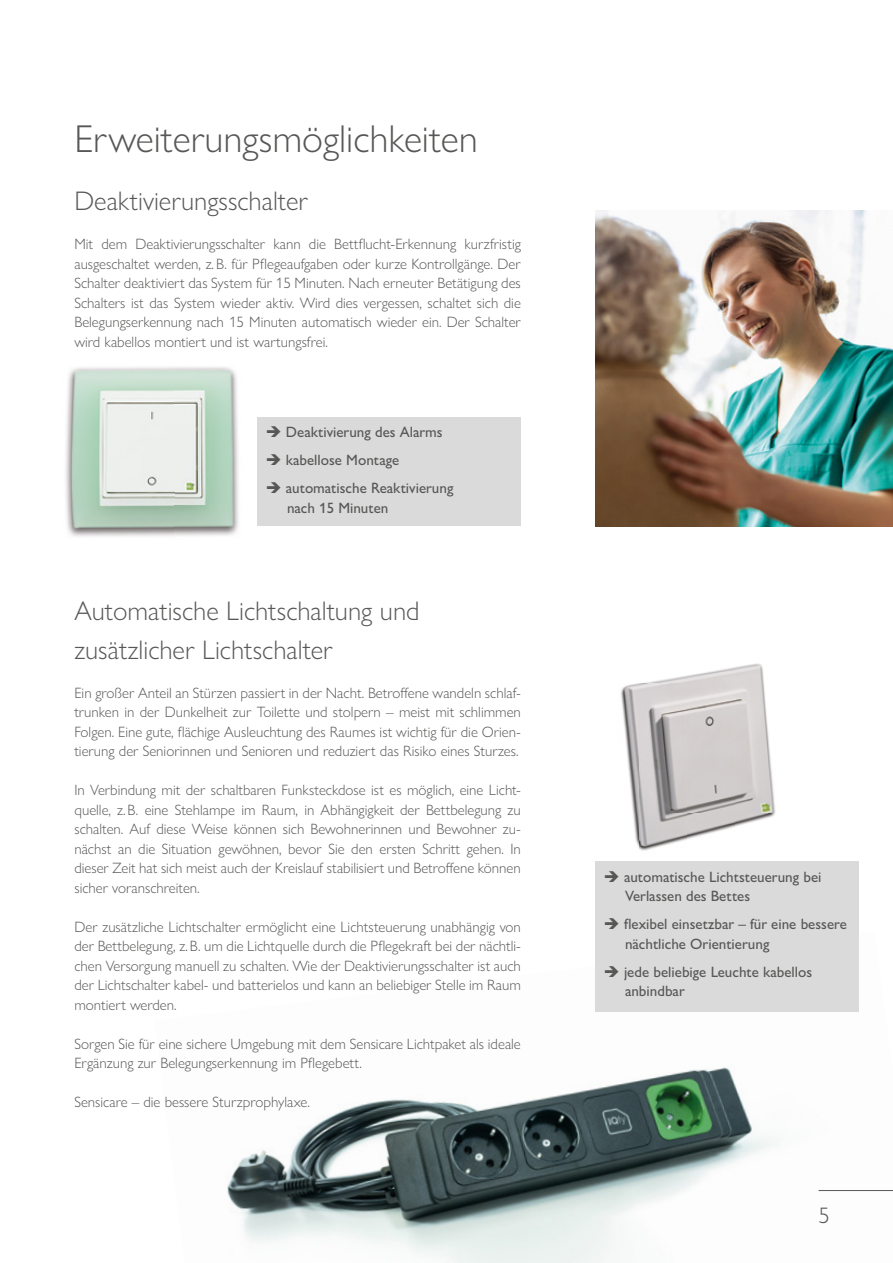
<style>
.page{position:relative;width:893px;height:1263px;background:#fff}
.page>*{position:absolute;margin:0;border:0;box-sizing:border-box;transform-origin:0 0}
.t1{font:300 39px "Gill Sans Nova";color:#575756}
.t2{font:300 27px/39px "Gill Sans Nova";color:#575756}
.t3{font:300 22.5px "Gill Sans Nova";color:#575756}
.t4{font:300 15px/19.5px "Gill Sans Nova";color:#575756;text-align:justify}
.t5{font:500 15px/19.5px "Gill Sans Nova";color:#575756}
</style>
<div class="page">
<img style="left:595px;top:210px;width:298px;height:316px">
<img style="left:65px;top:367px;width:174px;height:170px">
<img style="left:621px;top:663px;width:155px;height:188px">
<img style="left:227px;top:1067px;width:592px;height:196px">
<hr style="left:819px;top:1190px;width:74px;height:1px;background:#575756">
<div style="left:595px;top:861px;width:264px;height:151px;background:#dadada"></div>
<div style="left:257px;top:417px;width:264px;height:109px;background:#dadada"></div>
<h1 class="t1" style="left:74px;top:114px;width:405px">Erweiterungsmöglichkeiten</h1>
<h2 class="t2" style="left:74px;top:181px;width:235px">Deaktivierungsschalter</h2>
<p class="t4" style="left:74px;top:234px;width:448px">Mit dem Deaktivierungsschalter kann die Bettflucht-Erkennung kurzfristig ausgeschaltet werden, z. B. für Pflegeaufgaben oder kurze Kontrollgänge. Der Schalter deaktiviert das System für 15 Minuten. Nach erneuter Betätigung des Schalters ist das System wieder aktiv. Wird dies vergessen, schaltet sich die Belegungserkennung nach 15 Minuten automatisch wieder ein. Der Schalter wird kabellos montiert und ist wartungsfrei.</p>
<p class="t5" style="left:266px;top:422px;width:178px">➔ Deaktivierung des Alarms</p>
<p class="t5" style="left:266px;top:450px;width:135px">➔ kabellose Montage</p>
<p class="t5" style="left:287px;top:478px;width:168px;text-indent:-21px">➔ automatische Reaktivierung nach 15 Minuten</p>
<h2 class="t2" style="left:74px;top:591px;width:347px">Automatische Lichtschaltung und zusätzlicher Lichtschalter</h2>
<p class="t4" style="left:74px;top:683px;width:448px">Ein großer Anteil an Stürzen passiert in der Nacht. Betroffene wandeln schlaf&shy;trunken in der Dunkelheit zur Toilette und stolpern – meist mit schlimmen Folgen. Eine gute, flächige Ausleuchtung des Raumes ist wichtig für die Orien&shy;tierung der Seniorinnen und Senioren und reduziert das Risiko eines Sturzes.</p>
<p class="t4" style="left:74px;top:780px;width:448px">In Verbindung mit der schaltbaren Funksteckdose ist es möglich, eine Licht&shy;quelle, z. B. eine Stehlampe im Raum, in Abhängigkeit der Bettbelegung zu schalten. Auf diese Weise können sich Bewohnerinnen und Bewohner zu&shy;nächst an die Situation gewöhnen, bevor Sie den ersten Schritt gehen. In dieser Zeit hat sich meist auch der Kreislauf stabilisiert und Betroffene können sicher voranschreiten.</p>
<p class="t4" style="left:74px;top:917px;width:448px">Der zusätzliche Lichtschalter ermöglicht eine Lichtsteuerung unabhängig von der Bettbelegung, z. B. um die Lichtquelle durch die Pflegekraft bei der nächtli&shy;chen Versorgung manuell zu schalten. Wie der Deaktivierungsschalter ist auch der Lichtschalter kabel- und batterielos und kann an beliebiger Stelle im Raum montiert werden.</p>
<p class="t4" style="left:74px;top:1034px;width:448px">Sorgen Sie für eine sichere Umgebung mit dem Sensicare Lichtpaket als ideale<br>Ergänzung zur Belegungserkennung im Pflegebett.</p>
<p class="t4" style="left:74px;top:1092px;width:237px">Sensicare – die bessere Sturzprophylaxe.</p>
<p class="t5" style="left:625px;top:866px;width:198px;text-indent:-21px">➔ automatische Lichtsteuerung bei<br>Verlassen des Bettes</p>
<p class="t5" style="left:625px;top:914px;width:223px;text-indent:-21px">➔ flexibel einsetzbar – für eine bessere nächtliche Orientierung</p>
<p class="t5" style="left:625px;top:961px;width:189px;text-indent:-21px">➔ jede beliebige Leuchte kabellos anbindbar</p>
<h3 class="t3" style="left:819px;top:1201px;width:13px">5</h3>
</div>
